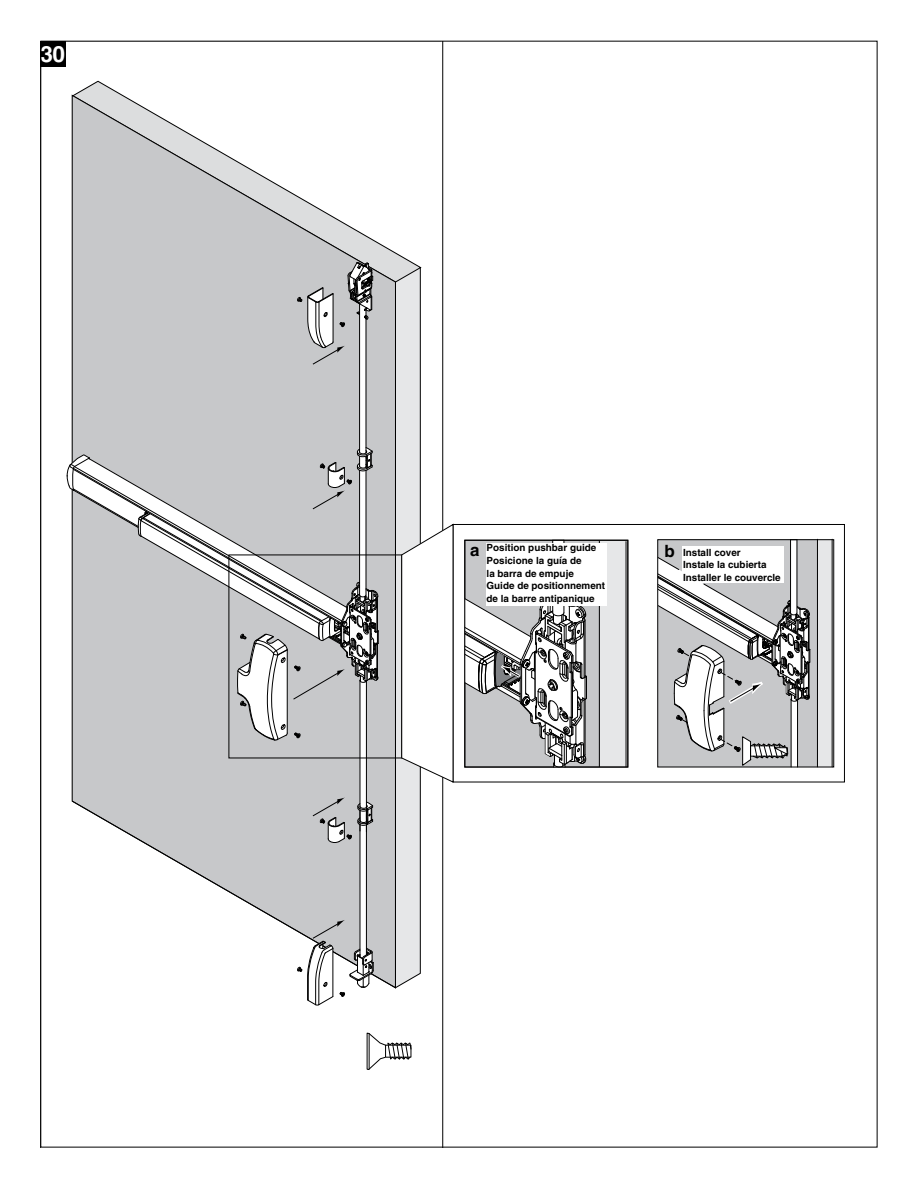
<style>
.page{position:relative;width:918px;height:1188px;background:#fff}
.page>*{position:absolute;margin:0;border:0;box-sizing:border-box;transform-origin:0 0}
.t1{font:700 22.65px "Helvetica";color:#fff}
.t2{font:700 16.95px "Helvetica";color:#000}
.t3{font:700 9.9px/12.8px "Helvetica";color:#000}
</style>
<div class="page">
<div style="left:600px;top:540px;width:26px;height:227px;background:#e6e7e8"></div>
<div style="left:465px;top:540px;width:135px;height:227px;background:#c7c8ca"></div>
<hr style="left:599px;top:541px;width:1px;height:226px;background:#000">
<div style="left:817px;top:540px;width:15px;height:227px;background:#e6e7e8"></div>
<div style="left:658px;top:540px;width:159px;height:227px;background:#c7c8ca"></div>
<hr style="left:817px;top:539px;width:1px;height:228px;background:#000">
<div style="left:486px;top:543px;width:121px;height:62px;background:#fff"></div>
<div style="left:464px;top:540px;width:164px;height:227px;border:1px solid #000"></div>
<svg style="left:42px;top:43px;width:401px;height:1103px"></svg>
<svg style="left:395px;top:267px;width:59px;height:721px"></svg>
<svg style="left:465px;top:540px;width:122px;height:227px"></svg>
<svg style="left:655px;top:524px;width:156px;height:243px"></svg>
<svg style="left:67px;top:262px;width:312px;height:479px;background:#c4c5c7"></svg>
<h1 class="t1" style="left:41px;top:40px;width:26px">30</h1>
<p class="t3" style="left:487px;top:541px;width:120px">Position pushbar guide<br>Posicione la guía de<br>la barra de empuje<br>Guide de positionnement de la barre antipanique</p>
<p class="t3" style="left:683px;top:546px;width:99px">Install cover<br>Instale la cubierta<br>Installer le couvercle</p>
<h2 class="t2" style="left:470px;top:540px;width:11px">a</h2>
<h2 class="t2" style="left:665px;top:540px;width:12px">b</h2>
</div>
